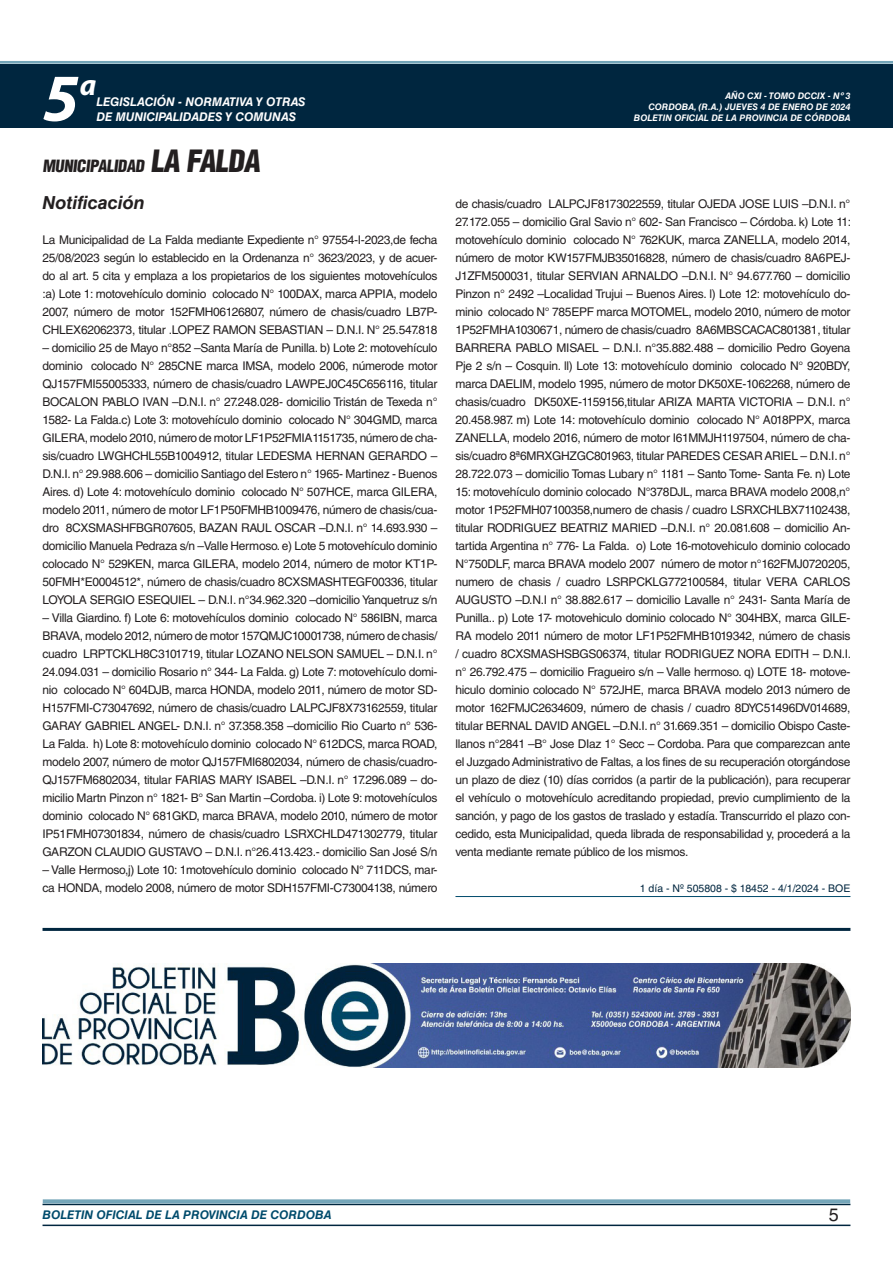
<style>
.page{position:relative;width:893px;height:1263px;background:#fff}
.page>*{position:absolute;margin:0;border:0;box-sizing:border-box;transform-origin:0 0}
.t1{font:italic 700 67.5px "Myriad Pro";color:#fff}
.t2{font:italic 700 30px "Myriad Pro";color:#fff}
.NOMBRE_DE_MINISTERIO{font:italic 700 18px "Helvetica LT Std";color:#231f20}
.t3{font:18px "Helvetica LT Std";color:#231f20}
.BASE{font:900 condensed 16.5px "Helvetica LT Std";color:#231f20}
.TEXTO_BASE{font:12px/18px "Helvetica LT Std";letter-spacing:-.025em;color:#231f20;text-align:justify}
.t4{font:italic 700 12px "Helvetica LT Std";color:#fff}
.t5{font:italic 700 12px "Helvetica LT Std";color:#004b6c}
.FECHA_DE_VENCIMIENTO{font:10.5px "Helvetica LT Std";color:#00263f}
.t6{font:italic 700 9px/10.8px "Helvetica LT Std";color:#fff;text-align:right}
.s1{font-size:30px}
</style>
<div class="page">
<div style="left:0;top:61px;width:893px;height:6px;background:#fff;opacity:.75"></div>
<div style="left:0;top:64px;width:893px;height:64px;background:#00263f"></div>
<hr style="left:43px;top:1224px;width:807px;height:2px;background:#00263f">
<div style="left:42px;top:1198px;width:809px;height:8px;background:#fff;opacity:.75"></div>
<hr style="left:455px;top:896px;width:395px;height:1px;background:#004b6c">
<hr style="left:43px;top:928px;width:807px;height:3px;background:#00263f">
<img style="left:43px;top:964px;width:807px;height:103px">
<h1 class="t1" style="left:43px;top:54px;width:38px">5</h1>
<h2 class="t2" style="left:80px;top:66px;width:18px">a</h2>
<p class="t4" style="left:96px;top:95px;width:211px">LEGISLACIÓN - NORMATIVA Y OTRAS</p>
<p class="t4" style="left:96px;top:109px;width:201px">DE MUNICIPALIDADES Y COMUNAS</p>
<p class="BASE" style="left:43px;top:155px;width:224px">MUNICIPALIDAD <span class="s1">LA FALDA</span></p>
<p class="NOMBRE_DE_MINISTERIO" style="left:43px;top:192px;width:104px">Notificación</p>
<p class="TEXTO_BASE" style="left:43px;top:231px;width:396px">La Municipalidad de La Falda mediante Expediente n° 97554-I-2023,de fecha 25/08/2023 según lo establecido en la Ordenanza n° 3623/2023, y de acuer&shy;do al art. 5 cita y emplaza a los propietarios de los siguientes motovehículos :a) Lote 1: motovehículo dominio colocado N° 100DAX, marca APPIA, modelo 2007, número de motor 152FMH06126807, número de chasis/cuadro LB7P-CHLEX62062373, titular .LOPEZ RAMON SEBASTIAN – D.N.I. N° 25.547.818</p>
<p class="TEXTO_BASE" style="left:43px;top:339px;width:396px">– domicilio 25 de Mayo n°852 –Santa María de Punilla. b) Lote 2: motovehículo dominio colocado N° 285CNE marca IMSA, modelo 2006, númerode motor QJ157FMI55005333, número de chasis/cuadro LAWPEJ0C45C656116, titular BOCALON PABLO IVAN –D.N.I. n° 27.248.028- domicilio Tristán de Texeda n° 1582- La Falda.c) Lote 3: motovehículo dominio colocado N° 304GMD, marca GILERA, modelo 2010, número de motor LF1P52FMIA1151735, número de cha&shy;sis/cuadro LWGHCHL55B1004912, titular LEDESMA HERNAN GERARDO – D.N.I. n° 29.988.606 – domicilio Santiago del Estero n° 1965- Martinez - Buenos Aires. d) Lote 4: motovehículo dominio colocado N° 507HCE, marca GILERA, modelo 2011, número de motor LF1P50FMHB1009476, número de chasis/cua&shy;dro 8CXSMASHFBGR07605, BAZAN RAUL OSCAR –D.N.I. n° 14.693.930 – domicilio Manuela Pedraza s/n –Valle Hermoso. e) Lote 5 motovehículo dominio colocado N° 529KEN, marca GILERA, modelo 2014, número de motor KT1P-50FMH*E0004512*, número de chasis/cuadro 8CXSMASHTEGF00336, titular LOYOLA SERGIO ESEQUIEL – D.N.I. n°34.962.320 –domicilio Yanquetruz s/n</p>
<p class="TEXTO_BASE" style="left:43px;top:609px;width:396px">– Villa Giardino. f) Lote 6: motovehículos dominio colocado N° 586IBN, marca BRAVA, modelo 2012, número de motor 157QMJC10001738, número de chasis/ cuadro LRPTCKLH8C3101719, titular LOZANO NELSON SAMUEL – D.N.I. n° 24.094.031 – domicilio Rosario n° 344- La Falda. g) Lote 7: motovehículo domi&shy;nio colocado N° 604DJB, marca HONDA, modelo 2011, número de motor SD-H157FMI-C73047692, número de chasis/cuadro LALPCJF8X73162559, titular GARAY GABRIEL ANGEL- D.N.I. n° 37.358.358 –domicilio Rio Cuarto n° 536- La Falda. h) Lote 8: motovehículo dominio colocado N° 612DCS, marca ROAD, modelo 2007, número de motor QJ157FMI6802034, número de chasis/cuadro-QJ157FM6802034, titular FARIAS MARY ISABEL –D.N.I. n° 17.296.089 – do&shy;micilio Martn Pinzon n° 1821- B° San Martin –Cordoba. i) Lote 9: motovehículos dominio colocado N° 681GKD, marca BRAVA, modelo 2010, número de motor IP51FMH07301834, número de chasis/cuadro LSRXCHLD471302779, titular GARZON CLAUDIO GUSTAVO – D.N.I. n°26.413.423.- domicilio San José S/n</p>
<p class="TEXTO_BASE" style="left:43px;top:861px;width:396px">– Valle Hermoso,j) Lote 10: 1motovehículo dominio colocado N° 711DCS, mar&shy;ca HONDA, modelo 2008, número de motor SDH157FMI-C73004138, número</p>
<p class="t6" style="left:634px;top:91px;width:218px">AÑO CXI - TOMO DCCIX - Nº 3<br>CORDOBA, (R.A.) JUEVES 4 DE ENERO DE 2024<br>BOLETIN OFICIAL DE LA PROVINCIA DE CÓRDOBA</p>
<p class="TEXTO_BASE" style="left:455px;top:195px;width:397px">de chasis/cuadro LALPCJF8173022559, titular OJEDA JOSE LUIS –D.N.I. n° 27.172.055 – domicilio Gral Savio n° 602- San Francisco – Córdoba. k) Lote 11: motovehículo dominio colocado N° 762KUK, marca ZANELLA, modelo 2014, número de motor KW157FMJB35016828, número de chasis/cuadro 8A6PEJ-J1ZFM500031, titular SERVIAN ARNALDO –D.N.I. N° 94.677.760 – domicilio Pinzon n° 2492 –Localidad Trujui – Buenos Aires. l) Lote 12: motovehículo do&shy;minio colocado N° 785EPF marca MOTOMEL, modelo 2010, número de motor 1P52FMHA1030671, número de chasis/cuadro 8A6MBSCACAC801381, titular BARRERA PABLO MISAEL – D.N.I. n°35.882.488 – domicilio Pedro Goyena Pje 2 s/n – Cosquin. ll) Lote 13: motovehículo dominio colocado N° 920BDY, marca DAELIM, modelo 1995, número de motor DK50XE-1062268, número de chasis/cuadro DK50XE-1159156,titular ARIZA MARTA VICTORIA – D.N.I. n° 20.458.987. m) Lote 14: motovehículo dominio colocado N° A018PPX, marca ZANELLA, modelo 2016, número de motor I61MMJH1197504, número de cha&shy;sis/cuadro 8ª6MRXGHZGC801963, titular PAREDES CESAR ARIEL – D.N.I. n° 28.722.073 – domicilio Tomas Lubary n° 1181 – Santo Tome- Santa Fe. n) Lote 15: motovehículo dominio colocado N°378DJL, marca BRAVA modelo 2008,n° motor 1P52FMH07100358,numero de chasis / cuadro LSRXCHLBX71102438, titular RODRIGUEZ BEATRIZ MARIED –D.N.I. n° 20.081.608 – domicilio An&shy;tartida Argentina n° 776- La Falda. o) Lote 16-motovehiculo dominio colocado N°750DLF, marca BRAVA modelo 2007 número de motor n°162FMJ0720205, numero de chasis / cuadro LSRPCKLG772100584, titular VERA CARLOS AUGUSTO –D.N.I n° 38.882.617 – domicilio Lavalle n° 2431- Santa María de Punilla.. p) Lote 17- motovehiculo dominio colocado N° 304HBX, marca GILE-RA modelo 2011 número de motor LF1P52FMHB1019342, número de chasis / cuadro 8CXSMASHSBGS06374, titular RODRIGUEZ NORA EDITH – D.N.I. n° 26.792.475 – domicilio Fragueiro s/n – Valle hermoso. q) LOTE 18- motove&shy;hiculo dominio colocado N° 572JHE, marca BRAVA modelo 2013 número de motor 162FMJC2634609, número de chasis / cuadro 8DYC51496DV014689, titular BERNAL DAVID ANGEL –D.N.I. n° 31.669.351 – domicilio Obispo Caste&shy;llanos n°2841 –B° Jose DIaz 1° Secc – Cordoba. Para que comparezcan ante el Juzgado Administrativo de Faltas, a los fines de su recuperación otorgándose un plazo de diez (10) días corridos (a partir de la publicación), para recuperar el vehículo o motovehículo acreditando propiedad, previo cumplimiento de la sanción, y pago de los gastos de traslado y estadía. Transcurrido el plazo con&shy;cedido, esta Municipalidad, queda librada de responsabilidad y, procederá a la venta mediante remate público de los mismos.</p>
<p class="FECHA_DE_VENCIMIENTO" style="left:640px;top:882px;width:212px">1 día - Nº 505808 - $ 18452 - 4/1/2024 - BOE</p>
<p class="t5" style="left:43px;top:1208px;width:290px">BOLETIN OFICIAL DE LA PROVINCIA DE CORDOBA</p>
<h3 class="t3" style="left:829px;top:1204px;width:12px">5</h3>
</div>
